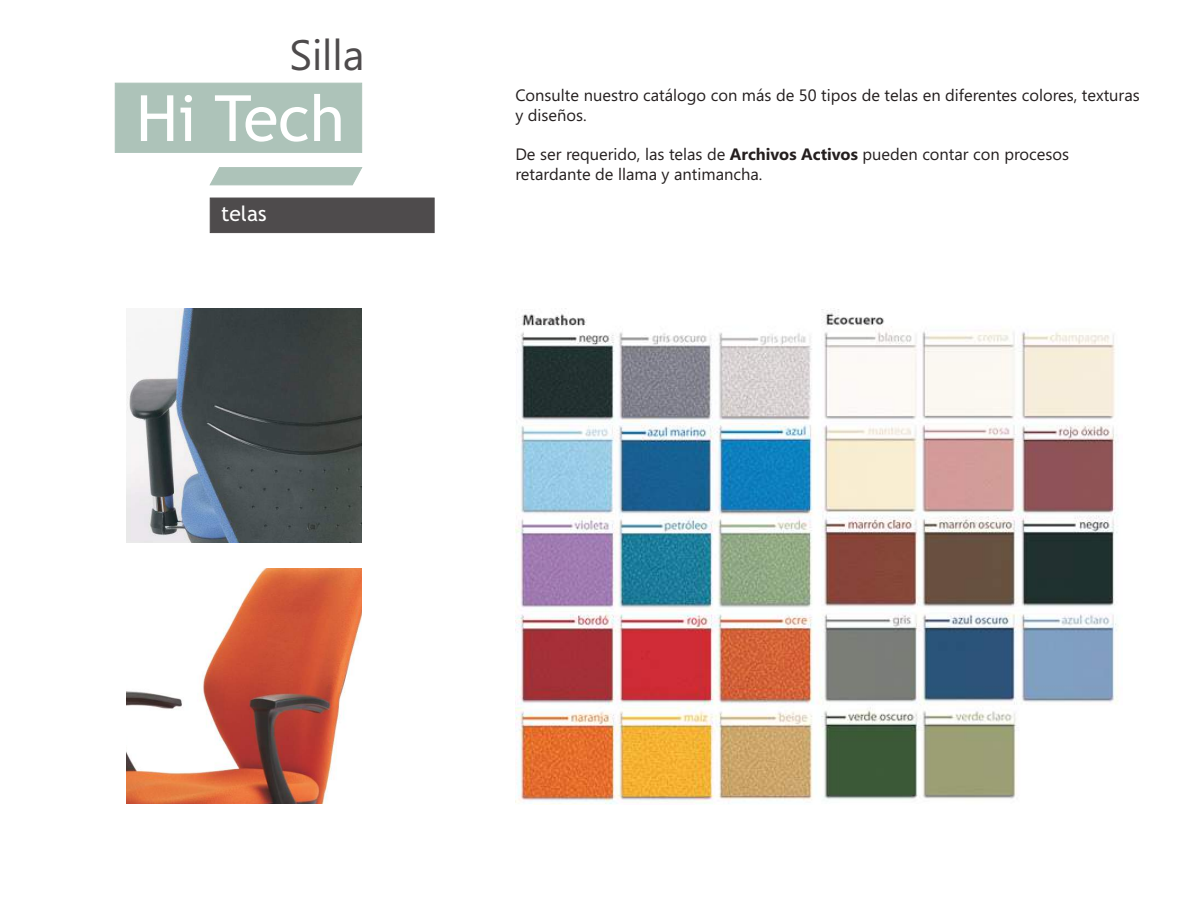
<style>
.page{position:relative;width:1188px;height:918px;background:#fff}
.page>*{position:absolute;margin:0;border:0;box-sizing:border-box;transform-origin:0 0}
.t1{font:63.9px "Trebuchet MS";color:#fff}
.t2{font:42.6px "Segoe UI";color:#4e4b4c}
.t3{font:21px "Trebuchet MS";color:#fff}
.t4{font:16.5px/19.8px "Segoe UI";color:#241f1f}
.s1{font-weight:700}
</style>
<div class="page">
<img style="left:515px;top:308px;width:604px;height:496px">
<div style="left:210px;top:198px;width:224px;height:35px;background:#4e4b4c"></div>
<div style="left:115px;top:83px;width:247px;height:70px;background:#adc3b9"></div>
<div style="left:210px;top:167px;width:152px;height:18px;background:#adc3b9"></div>
<img style="left:127px;top:308px;width:235px;height:235px">
<img style="left:127px;top:569px;width:235px;height:235px">
<h2 class="t2" style="left:289px;top:39px;width:77px">Silla</h2>
<h1 class="t1" style="left:136px;top:94px;width:210px">Hi Tech</h1>
<p class="t3" style="left:221px;top:205px;width:47px">telas</p>
<p class="t4" style="left:515px;top:87px;width:626px">Consulte nuestro catálogo con más de 50 tipos de telas en diferentes colores, texturas y diseños.</p>
<p class="t4" style="left:515px;top:146px;width:555px">De ser requerido, las telas de <span class="s1">Archivos Activos</span> pueden contar con procesos retardante de llama y antimancha.</p>
</div>
